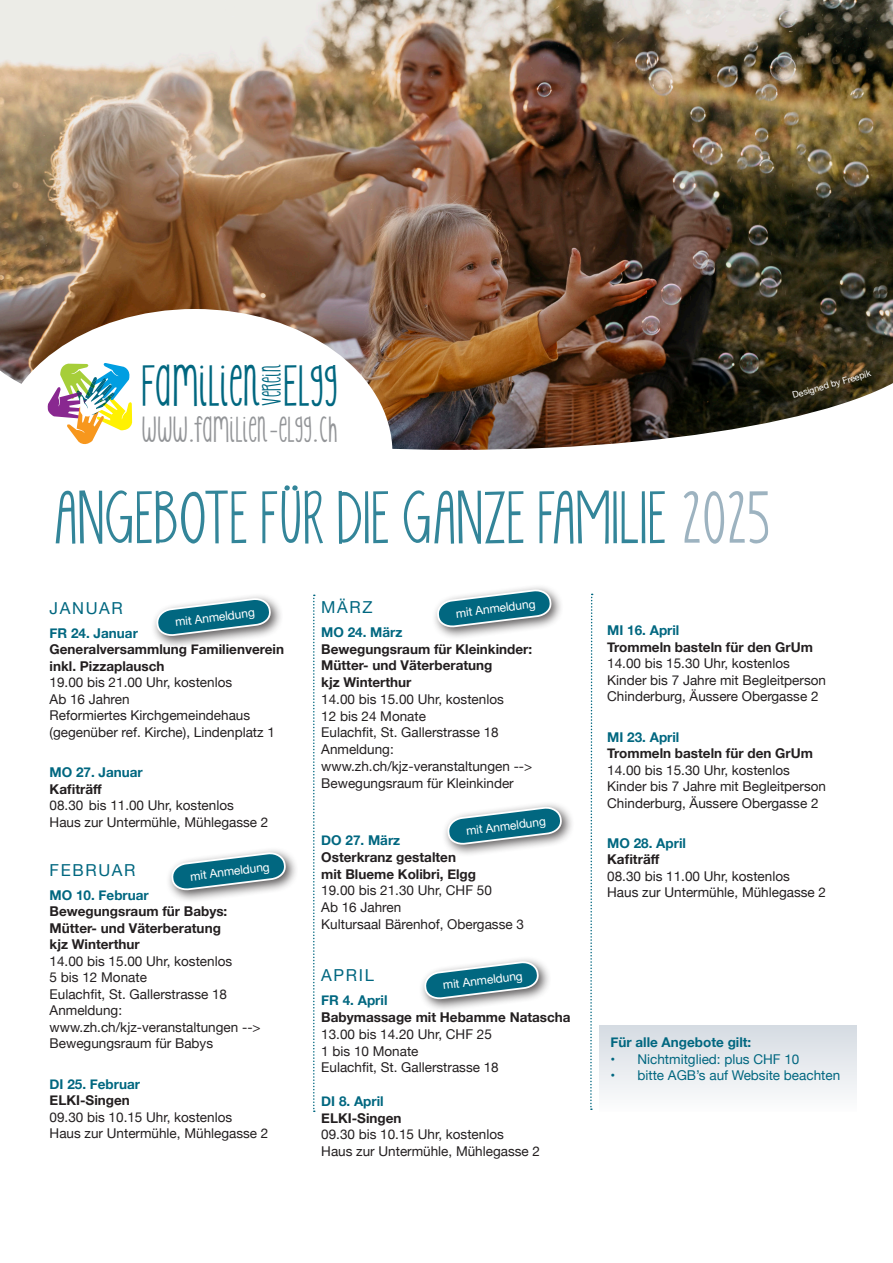
<style>
.page{position:relative;width:893px;height:1263px;background:#fff}
.page>*{position:absolute;margin:0;border:0;box-sizing:border-box;transform-origin:0 0}
.t1{font:60px "KG Skinny Latte";color:#016780}
.t2{font:46.8px "KG Skinny Latte";color:#016780}
.t3{font:28.95px "KG Skinny Latte";color:#939598}
.t4{font:21.3px "KG Skinny Latte";color:#016780}
.Inhalt_normal{font:16.5px "Helvetica Neue";letter-spacing:.1em;color:#016780}
.Monat{font:16.5px "Helvetica Neue";letter-spacing:.1em;color:#016780}
.Inhalt_normal-2{font:13.5px "Helvetica Neue";color:#231f20}
.Inhalt_bold{font:700 13.5px "Helvetica Neue";color:#231f20}
.Inhalt_bold-2{font:13.5px "Helvetica Neue";color:#231f20}
.Datum{font:700 13.5px "Helvetica Neue";color:#016780}
.t5{font:13.5px "Helvetica Neue";color:#016780}
.Inhalt_bold-3{font:700 13.5px "Helvetica Neue";color:#016780}
.Inhalt_normal-3{font:700 13.5px "Helvetica Neue";color:#016780}
.t6{font:12px "Helvetica Neue";color:#fff}
.t7{font:9px "Helvetica Neue";color:#fff}
.s1{color:#85a0b1}
</style>
<div class="page">
<div style="left:599px;top:1025px;width:257px;height:86px;background:linear-gradient(to bottom,#d5dbe2,#fcfcfd)"></div>
<img style="left:0;top:0;width:893px;height:345px">
<svg style="left:0;top:309px;width:392px;height:36px"></svg>
<svg style="left:0;top:345px;width:893px;height:251px"></svg>
<svg style="left:47px;top:363px;width:85px;height:85px"></svg>
<svg style="left:313px;top:595px;width:2px;height:517px"></svg>
<svg style="left:589px;top:594px;width:4px;height:516px"></svg>
<div style="left:151px;top:592px;width:132px;height:57px;background:#231f20;opacity:.75"></div>
<svg style="left:156px;top:598px;width:115px;height:38px"></svg>
<div style="left:418px;top:956px;width:133px;height:56px;background:#231f20;opacity:.75"></div>
<svg style="left:424px;top:961px;width:115px;height:38px"></svg>
<div style="left:431px;top:584px;width:133px;height:56px;background:#231f20;opacity:.75"></div>
<svg style="left:437px;top:589px;width:115px;height:38px"></svg>
<div style="left:442px;top:801px;width:132px;height:56px;background:#231f20;opacity:.75"></div>
<svg style="left:447px;top:807px;width:115px;height:38px"></svg>
<div style="left:166px;top:847px;width:132px;height:56px;background:#231f20;opacity:.75"></div>
<svg style="left:171px;top:852px;width:115px;height:38px"></svg>
<p class="t2" style="left:142px;top:356px;width:198px">FAMILIEN ELGG</p>
<p class="t3" style="left:142px;top:411px;width:198px">WWW.FAMILIEN-ELGG.CH</p>
<p class="t4" style="left:258px;top:405px;width:43px;rotate:-90deg">VEREIN</p>
<h1 class="t1" style="left:54px;top:479px;width:717px">ANGEBOTE FÜR DIE GANZE FAMILIE <span class="s1">2025</span></h1>
<p class="t7" style="left:791px;top:389px;width:83px;rotate:-16deg">Designed by Freepik</p>
<p class="Monat" style="left:50px;top:596px;width:75px">JANUAR</p>
<p class="Datum" style="left:50px;top:622px;width:90px">FR 24. Januar</p>
<p class="Inhalt_bold" style="left:50px;top:639px;width:236px">Generalversammlung Familienverein</p>
<p class="Inhalt_bold" style="left:50px;top:655px;width:116px">inkl. Pizzaplausch</p>
<p class="Inhalt_normal-2" style="left:50px;top:673px;width:184px">19.00 bis 21.00 Uhr, kostenlos</p>
<p class="Inhalt_normal-2" style="left:50px;top:689px;width:82px">Ab 16 Jahren</p>
<p class="Inhalt_normal-2" style="left:50px;top:706px;width:202px">Reformiertes Kirchgemeindehaus</p>
<p class="Inhalt_normal-2" style="left:50px;top:722px;width:227px">(gegenüber ref. Kirche), Lindenplatz 1</p>
<p class="Datum" style="left:50px;top:762px;width:95px">MO 27. Januar</p>
<p class="Inhalt_bold" style="left:50px;top:778px;width:54px">Kafiträff</p>
<p class="Inhalt_normal-2" style="left:50px;top:796px;width:186px">08.30 bis 11.00 Uhr, kostenlos</p>
<p class="Inhalt_normal-2" style="left:50px;top:812px;width:220px">Haus zur Untermühle, Mühlegasse 2</p>
<p class="Inhalt_normal" style="left:50px;top:858px;width:87px">FEBRUAR</p>
<p class="Datum" style="left:50px;top:884px;width:101px">MO 10. Februar</p>
<p class="Inhalt_bold" style="left:50px;top:901px;width:179px">Bewegungsraum für Babys:</p>
<p class="Inhalt_bold" style="left:50px;top:917px;width:173px">Mütter- und Väterberatung</p>
<p class="Inhalt_bold" style="left:50px;top:934px;width:92px">kjz Winterthur</p>
<p class="Inhalt_normal-2" style="left:50px;top:951px;width:184px">14.00 bis 15.00 Uhr, kostenlos</p>
<p class="Inhalt_normal-2" style="left:50px;top:968px;width:99px">5 bis 12 Monate</p>
<p class="Inhalt_normal-2" style="left:50px;top:984px;width:179px">Eulachfit, St. Gallerstrasse 18</p>
<p class="Inhalt_normal-2" style="left:50px;top:1001px;width:74px">Anmeldung:</p>
<p class="Inhalt_normal-2" style="left:50px;top:1017px;width:213px">www.zh.ch/kjz-veranstaltungen --&gt;</p>
<p class="Inhalt_normal-2" style="left:50px;top:1034px;width:165px">Bewegungsraum für Babys</p>
<p class="Datum" style="left:50px;top:1073px;width:92px">DI 25. Februar</p>
<p class="Inhalt_bold" style="left:50px;top:1090px;width:82px">ELKI-Singen</p>
<p class="Inhalt_normal-2" style="left:50px;top:1107px;width:184px">09.30 bis 10.15 Uhr, kostenlos</p>
<p class="Inhalt_normal-2" style="left:50px;top:1124px;width:220px">Haus zur Untermühle, Mühlegasse 2</p>
<p class="t6" style="left:174px;top:613px;width:82px;rotate:-7deg">mit Anmeldung</p>
<p class="t6" style="left:189px;top:868px;width:82px;rotate:-7deg">mit Anmeldung</p>
<p class="Inhalt_normal" style="left:321px;top:595px;width:53px">MÄRZ</p>
<p class="Datum" style="left:321px;top:621px;width:83px">MO 24. März</p>
<p class="Inhalt_bold" style="left:321px;top:638px;width:212px">Bewegungsraum für Kleinkinder:</p>
<p class="Inhalt_bold" style="left:321px;top:655px;width:173px">Mütter- und Väterberatung</p>
<p class="Inhalt_bold" style="left:321px;top:672px;width:92px">kjz Winterthur</p>
<p class="Inhalt_normal-2" style="left:321px;top:689px;width:184px">14.00 bis 15.00 Uhr, kostenlos</p>
<p class="Inhalt_normal-2" style="left:321px;top:706px;width:106px">12 bis 24 Monate</p>
<p class="Inhalt_normal-2" style="left:321px;top:723px;width:179px">Eulachfit, St. Gallerstrasse 18</p>
<p class="Inhalt_normal-2" style="left:321px;top:740px;width:74px">Anmeldung:</p>
<p class="Inhalt_normal-2" style="left:321px;top:756px;width:213px">www.zh.ch/kjz-veranstaltungen --&gt;</p>
<p class="Inhalt_normal-2" style="left:321px;top:773px;width:194px">Bewegungsraum für Kleinkinder</p>
<p class="t6" style="left:455px;top:605px;width:82px;rotate:-7deg">mit Anmeldung</p>
<p class="t6" style="left:465px;top:822px;width:82px;rotate:-7deg">mit Anmeldung</p>
<p class="Datum" style="left:321px;top:830px;width:81px">DO 27. März</p>
<p class="Inhalt_bold" style="left:321px;top:846px;width:136px">Osterkranz gestalten</p>
<p class="Inhalt_bold" style="left:321px;top:863px;width:156px">mit Blueme Kolibri, Elgg</p>
<p class="Inhalt_normal-2" style="left:321px;top:881px;width:172px">19.00 bis 21.30 Uhr, CHF 50</p>
<p class="Inhalt_normal-2" style="left:321px;top:897px;width:82px">Ab 16 Jahren</p>
<p class="Inhalt_normal-2" style="left:321px;top:914px;width:204px">Kultursaal Bärenhof, Obergasse 3</p>
<p class="Monat" style="left:321px;top:964px;width:54px">APRIL</p>
<p class="Datum" style="left:321px;top:990px;width:68px">FR 4. April</p>
<p class="Inhalt_bold" style="left:321px;top:1007px;width:251px">Babymassage mit Hebamme Natascha</p>
<p class="Inhalt_normal-2" style="left:321px;top:1024px;width:172px">13.00 bis 14.20 Uhr, CHF 25</p>
<p class="Inhalt_normal-2" style="left:321px;top:1041px;width:99px">1 bis 10 Monate</p>
<p class="Inhalt_normal-2" style="left:321px;top:1058px;width:179px">Eulachfit, St. Gallerstrasse 18</p>
<p class="Inhalt_normal-3" style="left:321px;top:1090px;width:64px">DI 8. April</p>
<p class="Inhalt_bold" style="left:321px;top:1107px;width:82px">ELKI-Singen</p>
<p class="Inhalt_normal-2" style="left:321px;top:1125px;width:184px">09.30 bis 10.15 Uhr, kostenlos</p>
<p class="Inhalt_normal-2" style="left:321px;top:1141px;width:220px">Haus zur Untermühle, Mühlegasse 2</p>
<p class="t6" style="left:442px;top:977px;width:82px;rotate:-7deg">mit Anmeldung</p>
<p class="Datum" style="left:607px;top:620px;width:74px">MI 16. April</p>
<p class="Inhalt_bold" style="left:607px;top:636px;width:207px">Trommeln basteln für den GrUm</p>
<p class="Inhalt_bold-2" style="left:607px;top:654px;width:184px">14.00 bis 15.30 Uhr, kostenlos</p>
<p class="Inhalt_bold-2" style="left:607px;top:670px;width:220px">Kinder bis 7 Jahre mit Begleitperson</p>
<p class="Inhalt_normal-2" style="left:607px;top:687px;width:213px">Chinderburg, Äussere Obergasse 2</p>
<p class="Datum" style="left:607px;top:726px;width:74px">MI 23. April</p>
<p class="Inhalt_bold" style="left:607px;top:743px;width:207px">Trommeln basteln für den GrUm</p>
<p class="Inhalt_bold-2" style="left:607px;top:760px;width:184px">14.00 bis 15.30 Uhr, kostenlos</p>
<p class="Inhalt_bold-2" style="left:607px;top:776px;width:220px">Kinder bis 7 Jahre mit Begleitperson</p>
<p class="Inhalt_normal-2" style="left:607px;top:793px;width:213px">Chinderburg, Äussere Obergasse 2</p>
<p class="Datum" style="left:607px;top:832px;width:80px">MO 28. April</p>
<p class="Inhalt_bold" style="left:607px;top:849px;width:54px">Kafiträff</p>
<p class="Inhalt_normal-2" style="left:607px;top:866px;width:184px">08.30 bis 11.00 Uhr, kostenlos</p>
<p class="Inhalt_normal-2" style="left:607px;top:883px;width:220px">Haus zur Untermühle, Mühlegasse 2</p>
<p class="Inhalt_bold-3" style="left:610px;top:1032px;width:142px">Für alle Angebote gilt:</p>
<p class="t5" style="left:610px;top:1049px;width:191px">• Nichtmitglied: plus CHF 10</p>
<p class="t5" style="left:610px;top:1066px;width:231px">• bitte AGB’s auf Website beachten</p>
</div>
